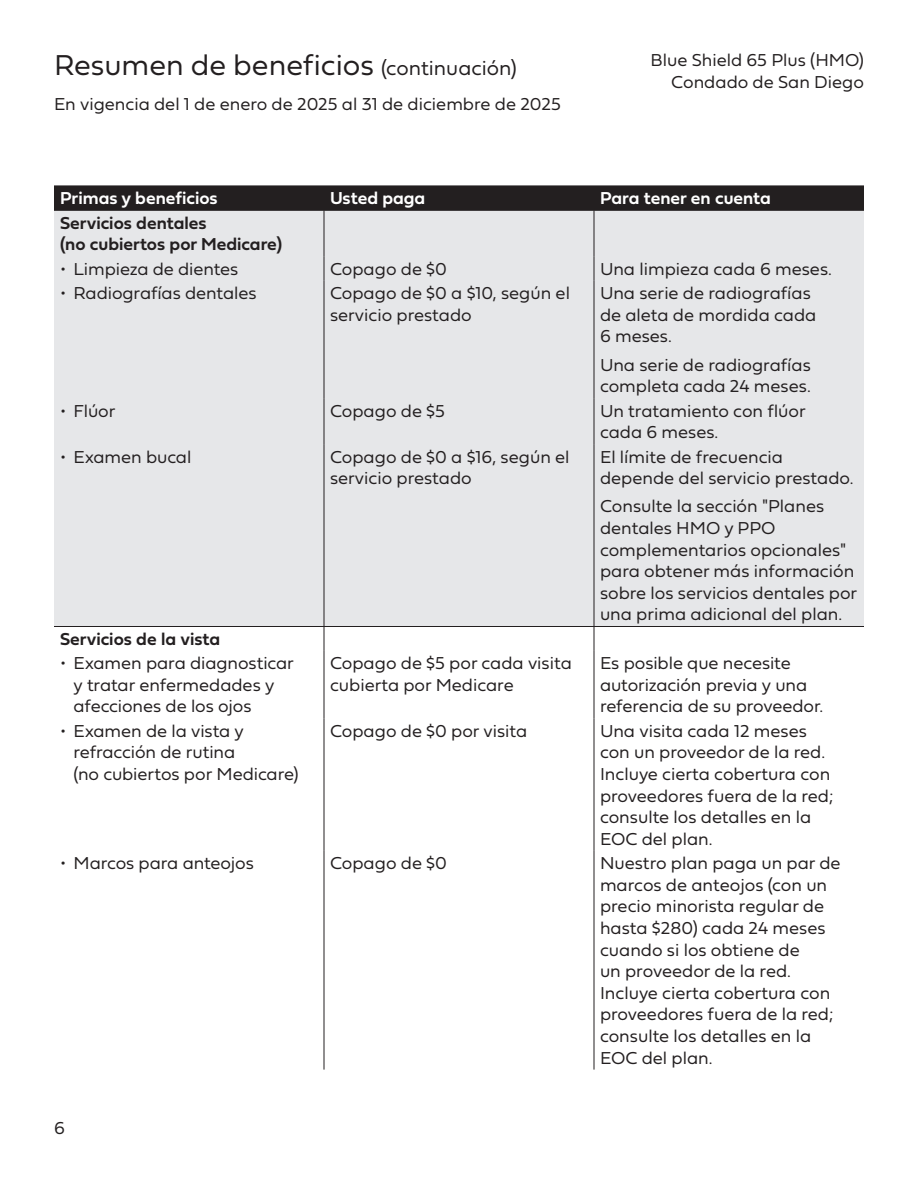
<style>
.page{position:relative;width:918px;height:1188px;background:#fff}
.page>*{position:absolute;margin:0;border:0;box-sizing:border-box;transform-origin:0 0}
.t1{font:30px "Fieldwork Geo Light";color:#231f20}
.t2{font:18px/21.6px "Fieldwork Geo Light";color:#231f20}
.t3{font:18px/21.6px "Fieldwork Geo Demibold";color:#231f20}
.t4{font:18px "Fieldwork Geo Demibold";color:#fff}
.s1{font-size:21px}
</style>
<div class="page">
<div style="left:54px;top:211px;width:810px;height:415px;background:#e6e7e9"></div>
<div style="left:54px;top:186px;width:810px;height:24px;background:#231f20"></div>
<hr style="left:54px;top:210px;width:270px;height:1px;background:#231f20">
<hr style="left:324px;top:210px;width:270px;height:1px;background:#231f20">
<hr style="left:324px;top:211px;width:1px;height:45px;background:#231f20">
<hr style="left:594px;top:210px;width:270px;height:1px;background:#231f20">
<hr style="left:594px;top:211px;width:1px;height:45px;background:#231f20">
<hr style="left:324px;top:444px;width:1px;height:182px;background:#231f20">
<hr style="left:594px;top:444px;width:1px;height:182px;background:#231f20">
<hr style="left:54px;top:626px;width:270px;height:1px;background:#231f20">
<hr style="left:324px;top:626px;width:270px;height:1px;background:#231f20">
<svg style="left:324px;top:627px;width:1px;height:24px"></svg>
<hr style="left:594px;top:626px;width:270px;height:1px;background:#231f20">
<svg style="left:594px;top:627px;width:1px;height:24px"></svg>
<svg style="left:324px;top:256px;width:1px;height:25px"></svg>
<svg style="left:594px;top:256px;width:1px;height:25px"></svg>
<hr style="left:324px;top:281px;width:1px;height:117px;background:#231f20">
<hr style="left:594px;top:281px;width:1px;height:117px;background:#231f20">
<hr style="left:324px;top:398px;width:1px;height:46px;background:#231f20">
<hr style="left:594px;top:398px;width:1px;height:46px;background:#231f20">
<hr style="left:324px;top:651px;width:1px;height:67px;background:#231f20">
<hr style="left:594px;top:651px;width:1px;height:67px;background:#231f20">
<hr style="left:324px;top:718px;width:1px;height:133px;background:#231f20">
<hr style="left:594px;top:718px;width:1px;height:133px;background:#231f20">
<hr style="left:324px;top:851px;width:1px;height:219px;background:#231f20">
<hr style="left:594px;top:851px;width:1px;height:219px;background:#231f20">
<p class="t1" style="left:54px;top:41px;width:464px">Resumen de beneficios <span class="s1">(continuación)</span></p>
<p class="t2" style="left:54px;top:92px;width:508px">En vigencia del 1 de enero de 2025 al 31 de diciembre de 2025</p>
<p class="t2" style="left:651px;top:49px;width:215px">Blue Shield 65 Plus (HMO)</p>
<p class="t2" style="left:671px;top:70px;width:194px">Condado de San Diego</p>
<p class="t4" style="left:60px;top:184px;width:159px">Primas y beneficios</p>
<p class="t4" style="left:330px;top:184px;width:97px">Usted paga</p>
<p class="t4" style="left:600px;top:184px;width:172px">Para tener en cuenta</p>
<p class="t3" style="left:60px;top:211px;width:224px">Servicios dentales<br>(no cubiertos por Medicare)</p>
<p class="t2" style="left:60px;top:257px;width:180px">• Limpieza de dientes</p>
<p class="t2" style="left:330px;top:257px;width:119px">Copago de $0</p>
<p class="t2" style="left:600px;top:257px;width:233px">Una limpieza cada 6 meses.</p>
<p class="t2" style="left:60px;top:281px;width:198px">• Radiografías dentales</p>
<p class="t2" style="left:330px;top:281px;width:242px">Copago de $0 a $10, según el servicio prestado</p>
<p class="t2" style="left:600px;top:281px;width:218px">Una serie de radiografías de aleta de mordida cada<br>6 meses.</p>
<p class="t2" style="left:600px;top:353px;width:212px">Una serie de radiografías completa cada 24 meses.</p>
<p class="t2" style="left:60px;top:399px;width:57px">• Flúor</p>
<p class="t2" style="left:330px;top:399px;width:117px">Copago de $5</p>
<p class="t2" style="left:600px;top:399px;width:207px">Un tratamiento con flúor cada 6 meses.</p>
<p class="t2" style="left:60px;top:445px;width:133px">• Examen bucal</p>
<p class="t2" style="left:330px;top:445px;width:241px">Copago de $0 a $16, según el servicio prestado</p>
<p class="t2" style="left:600px;top:445px;width:255px">El límite de frecuencia depende del servicio prestado.</p>
<p class="t2" style="left:600px;top:495px;width:259px">Consulte la sección "Planes dentales HMO y PPO complementarios opcionales" para obtener más información sobre los servicios dentales por una prima adicional del plan.</p>
<p class="t3" style="left:60px;top:627px;width:162px">Servicios de la vista</p>
<p class="t2" style="left:74px;top:652px;width:222px;text-indent:-14px">• Examen para diagnosticar y tratar enfermedades y afecciones de los ojos</p>
<p class="t2" style="left:330px;top:652px;width:243px">Copago de $5 por cada visita cubierta por Medicare</p>
<p class="t2" style="left:600px;top:652px;width:225px">Es posible que necesite autorización previa y una referencia de su proveedor.</p>
<p class="t2" style="left:74px;top:719px;width:227px;text-indent:-14px">• Examen de la vista y refracción de rutina<br>(no cubiertos por Medicare)</p>
<p class="t2" style="left:330px;top:719px;width:199px">Copago de $0 por visita</p>
<p class="t2" style="left:600px;top:719px;width:235px">Una visita cada 12 meses con un proveedor de la red.<br>Incluye cierta cobertura con proveedores fuera de la red; consulte los detalles en la<br>EOC del plan.</p>
<p class="t2" style="left:60px;top:852px;width:195px">• Marcos para anteojos</p>
<p class="t2" style="left:330px;top:852px;width:119px">Copago de $0</p>
<p class="t2" style="left:600px;top:852px;width:242px">Nuestro plan paga un par de marcos de anteojos (con un precio minorista regular de hasta $280) cada 24 meses cuando si los obtiene de<br>un proveedor de la red.<br>Incluye cierta cobertura con proveedores fuera de la red; consulte los detalles en la<br>EOC del plan.</p>
<p class="t2" style="left:54px;top:1116px;width:12px">6</p>
</div>
